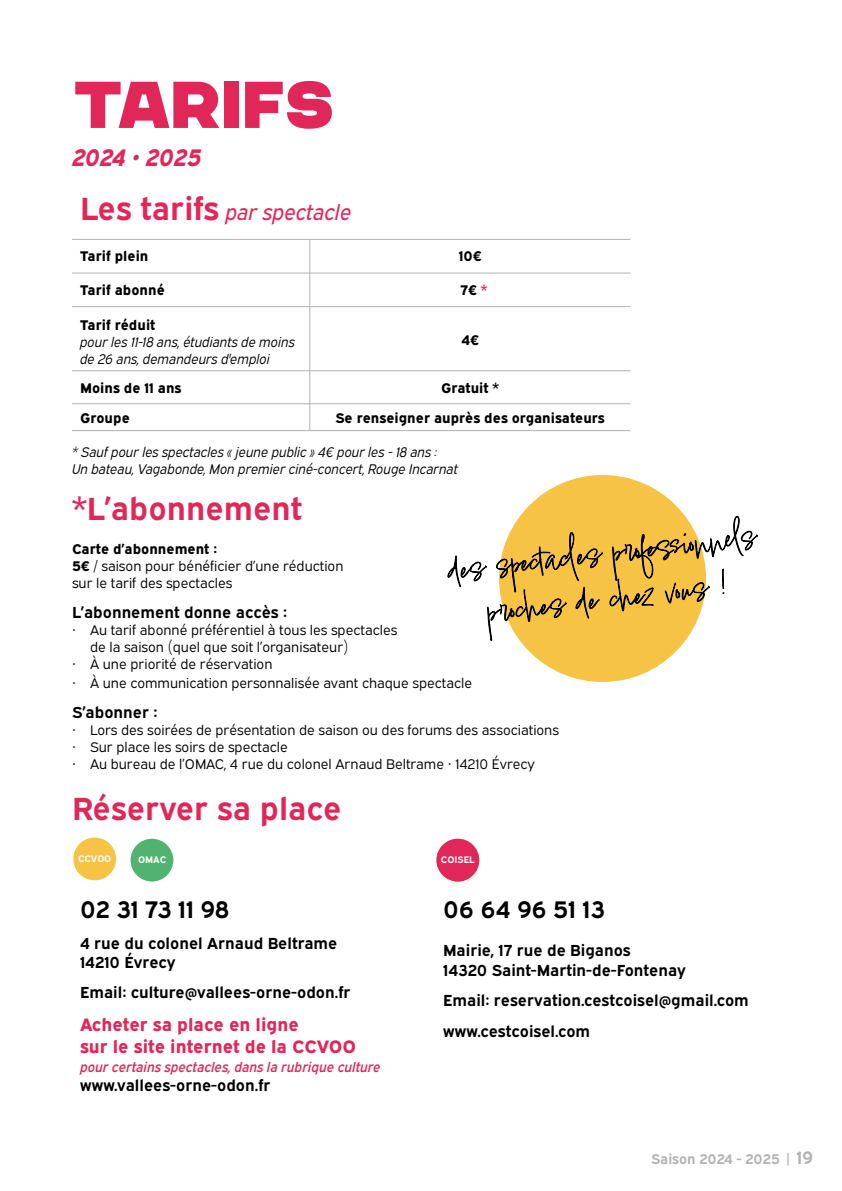
<style>
.page{position:relative;width:842px;height:1191px;background:#fff}
.page>*{position:absolute;margin:0;border:0;box-sizing:border-box;transform-origin:0 0}
.t1{font:66px "CHANEY";color:#e1275a}
.t2{font:700 32px "Expressway Rg";color:#e1275a}
.t3{font:700 24px "Expressway Rg";color:#000}
.t4{font:italic 24px "Expressway Xb";letter-spacing:-.01em;color:#e1275a}
.t5{font:italic 22px "Expressway Rg";color:#e1275a}
.t6{font:18px/21.6px "Expressway Xb";color:#e1275a}
.t7{font:700 16px/19.2px "Expressway Rg";color:#000}
.t8{font:14px/16.8px "Expressway Bk";color:#000}
.t9{font:italic 14px/16.8px "Expressway Bk";color:#000}
.t10{font:14px "Expressway Xb";color:#000}
.t11{font:italic 14px "Expressway Sb";color:#e1275a}
.t12{font:700 14px "Expressway Rg";color:#b3b2b2}
.t13{font:700 9.6px "Expressway Rg";color:#fff}
.s1{font-weight:700;font-style:normal;font-size:32px}
.s2{color:#e1275a}
.s3{font-family:"Expressway Xb"}
.s4{font-size:18px}
</style>
<div class="page">
<hr style="left:309px;top:239px;width:1px;height:192px;background:#b3b2b2">
<hr style="left:72px;top:273px;width:558px;height:1px;background:#b3b2b2">
<hr style="left:72px;top:239px;width:558px;height:1px;background:#b3b2b2">
<hr style="left:72px;top:306px;width:558px;height:1px;background:#b3b2b2">
<hr style="left:72px;top:370px;width:558px;height:1px;background:#b3b2b2">
<hr style="left:72px;top:403px;width:558px;height:1px;background:#b3b2b2">
<hr style="left:72px;top:430px;width:558px;height:1px;background:#b3b2b2">
<svg style="left:436px;top:847px;width:44px;height:35px"></svg>
<div style="left:436px;top:838px;width:43px;height:43px;background:#e1275a;border-radius:50%"></div>
<svg style="left:130px;top:838px;width:44px;height:44px"></svg>
<svg style="left:73px;top:837px;width:43px;height:44px"></svg>
<div style="left:499px;top:475px;width:207px;height:207px;background:#f6c345;border-radius:50%"></div>
<svg style="left:448px;top:516px;width:309px;height:125px"></svg>
<h1 class="t1" style="left:72px;top:64px;width:264px">TARIFS</h1>
<h3 class="t4" style="left:72px;top:138px;width:131px">2024 • 2025</h3>
<h3 class="t5" style="left:80px;top:195px;width:273px"><span class="s1">Les tarifs</span> par spectacle</h3>
<p class="t10" style="left:80px;top:245px;width:70px">Tarif plein</p>
<p class="t10" style="left:459px;top:245px;width:24px">10€</p>
<p class="t10" style="left:80px;top:279px;width:86px">Tarif abonné</p>
<p class="t10" style="left:461px;top:279px;width:28px">7€ <span class="s2">*</span></p>
<p class="t10" style="left:80px;top:314px;width:77px">Tarif réduit</p>
<p class="t9" style="left:80px;top:332px;width:216px">pour les 11-18 ans, étudiants de moins de 26 ans, demandeurs d'emploi</p>
<p class="t10" style="left:461px;top:328px;width:19px">4€</p>
<p class="t10" style="left:80px;top:377px;width:103px">Moins de 11 ans</p>
<p class="t10" style="left:441px;top:377px;width:59px">Gratuit *</p>
<p class="t10" style="left:80px;top:407px;width:51px">Groupe</p>
<p class="t10" style="left:335px;top:407px;width:271px">Se renseigner auprès des organisateurs</p>
<p class="t9" style="left:72px;top:442px;width:387px">* Sauf pour les spectacles « jeune public » 4€ pour les - 18 ans :<br>Un bateau, Vagabonde, Mon premier ciné-concert, Rouge Incarnat</p>
<h2 class="t2" style="left:72px;top:483px;width:232px">*L’abonnement</h2>
<p class="t10" style="left:72px;top:538px;width:147px">Carte d’abonnement :</p>
<p class="t8" style="left:72px;top:556px;width:273px"><span class="s3">5€</span> / saison pour bénéficier d’une réduction sur le tarif des spectacles</p>
<p class="t7" style="left:72px;top:601px;width:217px">L’abonnement donne accès :</p>
<p class="t8" style="left:90px;top:620px;width:309px;text-indent:-18px">• Au tarif abonné préférentiel à tous les spectacles de la saison (quel que soit l’organisateur)</p>
<p class="t8" style="left:72px;top:654px;width:202px">• À une priorité de réservation</p>
<p class="t8" style="left:72px;top:673px;width:402px">• À une communication personnalisée avant chaque spectacle</p>
<p class="t7" style="left:72px;top:701px;width:87px">S’abonner :</p>
<p class="t8" style="left:72px;top:720px;width:488px">• Lors des soirées de présentation de saison ou des forums des associations</p>
<p class="t8" style="left:72px;top:737px;width:217px">• Sur place les soirs de spectacle</p>
<p class="t8" style="left:72px;top:754px;width:464px">• Au bureau de l’OMAC, 4 rue du colonel Arnaud Beltrame • 14210 Évrecy</p>
<h2 class="t2" style="left:72px;top:783px;width:271px">Réserver sa place</h2>
<p class="t13" style="left:78px;top:851px;width:35px">CCVOO</p>
<p class="t13" style="left:138px;top:852px;width:30px">OMAC</p>
<p class="t13" style="left:441px;top:852px;width:28px">COCVO</p>
<p class="t13" style="left:454px;top:852px;width:22px">ISELO</p>
<h3 class="t3" style="left:80px;top:890px;width:151px">02 31 73 11 98</h3>
<p class="t7" style="left:80px;top:931px;width:259px">4 rue du colonel Arnaud Beltrame<br>14210 Évrecy</p>
<p class="t7" style="left:80px;top:981px;width:272px">Email: culture@vallees-orne-odon.fr</p>
<p class="t6" style="left:80px;top:1012px;width:278px">Acheter sa place en ligne<br>sur le site internet de la CCVOO</p>
<p class="t11" style="left:80px;top:1056px;width:302px">pour certains spectacles, dans la rubrique culture</p>
<p class="t7" style="left:80px;top:1074px;width:192px">www.vallees-orne-odon.fr</p>
<h3 class="t3" style="left:443px;top:890px;width:163px">06 64 96 51 13</h3>
<p class="t7" style="left:443px;top:939px;width:244px">Mairie, 17 rue de Biganos<br>14320 Saint-Martin-de-Fontenay</p>
<p class="t7" style="left:443px;top:983px;width:307px;line-height:30.6px">Email: reservation.cestcoisel@gmail.com www.cestcoisel.com</p>
<p class="t12" style="left:651px;top:1147px;width:164px">Saison 2024 - 2025 | <span class="s4">19</span></p>
</div>
